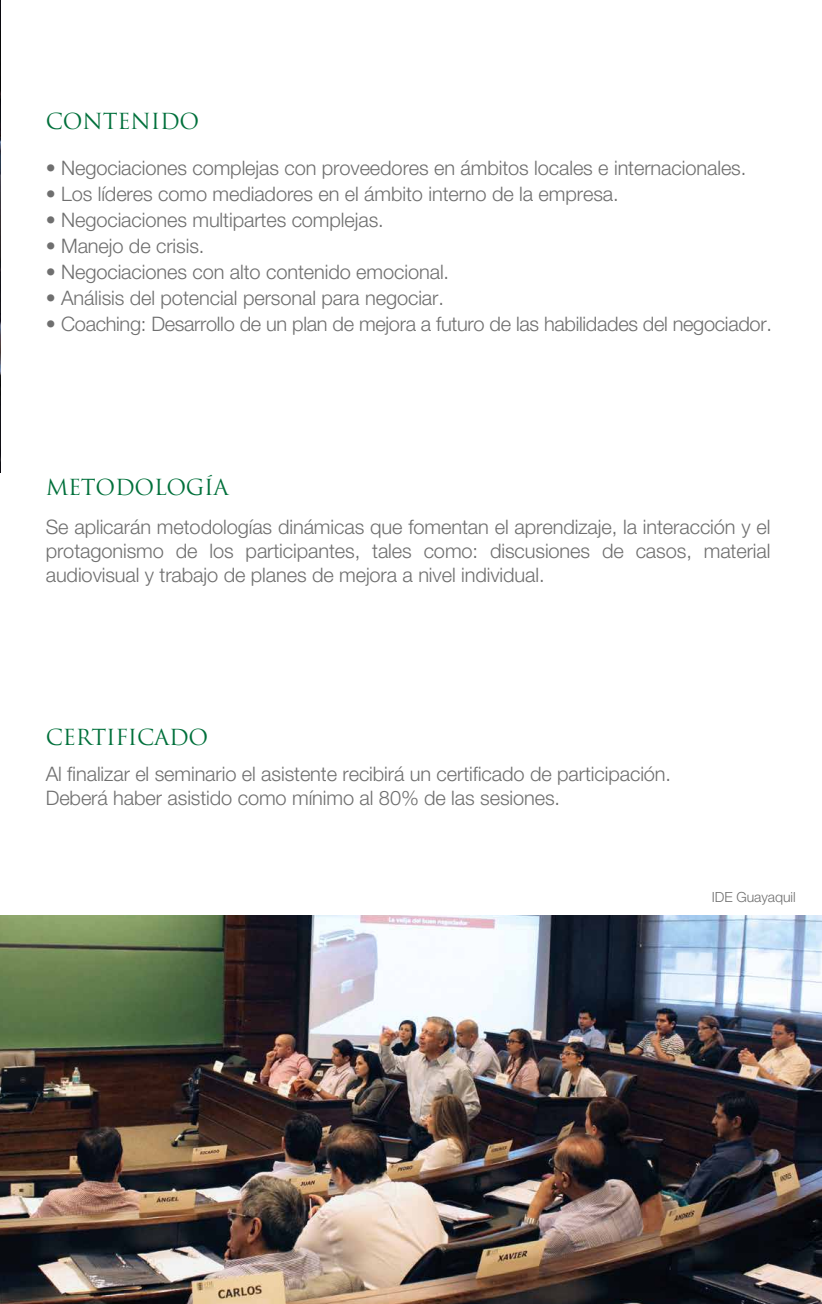
<style>
.page{position:relative;width:822px;height:1304px;background:#fff}
.page>*{position:absolute;margin:0;border:0;box-sizing:border-box;transform-origin:0 0}
.t1{font:21.6px "Trajan Pro";letter-spacing:-.015em;color:#00703b}
.t2{font:300 20px/24px "Helvetica Neue LT Pro";letter-spacing:-.005em;color:#6f6f6f;text-align:justify}
.t3{font:300 14px "Helvetica Neue LT Pro";letter-spacing:-.005em;color:#6f6f6f}
</style>
<div class="page">
<img style="left:1px;top:915px;width:820px;height:389px">
<img style="left:0;top:0;width:1px;height:473px">
<p class="t1" style="left:46px;top:108px;width:155px">CONTENIDO</p>
<p class="t2" style="left:46px;top:155px;width:702px">• Negociaciones complejas con proveedores en ámbitos locales e internacionales.</p>
<p class="t2" style="left:46px;top:181px;width:574px">• Los líderes como mediadores en el ámbito interno de la empresa.</p>
<p class="t2" style="left:46px;top:207px;width:339px">• Negociaciones multipartes complejas.</p>
<p class="t2" style="left:46px;top:233px;width:160px">• Manejo de crisis.</p>
<p class="t2" style="left:46px;top:259px;width:405px">• Negociaciones con alto contenido emocional.</p>
<p class="t2" style="left:46px;top:285px;width:400px">• Análisis del potencial personal para negociar.</p>
<p class="t2" style="left:46px;top:311px;width:727px">• Coaching: Desarrollo de un plan de mejora a futuro de las habilidades del negociador.</p>
<p class="t1" style="left:46px;top:474px;width:184px">METODOLOGÍA</p>
<p class="t2" style="left:46px;top:514px;width:726px">Se aplicarán metodologías dinámicas que fomentan el aprendizaje, la interacción y el protagonismo de los participantes, tales como: discusiones de casos, material audiovisual y trabajo de planes de mejora a nivel individual.</p>
<p class="t1" style="left:46px;top:723px;width:164px">CERTIFICADO</p>
<p class="t2" style="left:46px;top:761px;width:627px">Al finalizar el seminario el asistente recibirá un certificado de participación.<br>Deberá haber asistido como mínimo al 80% de las sesiones.</p>
<p class="t3" style="left:711px;top:888px;width:85px">IDE Guayaquil</p>
</div>
